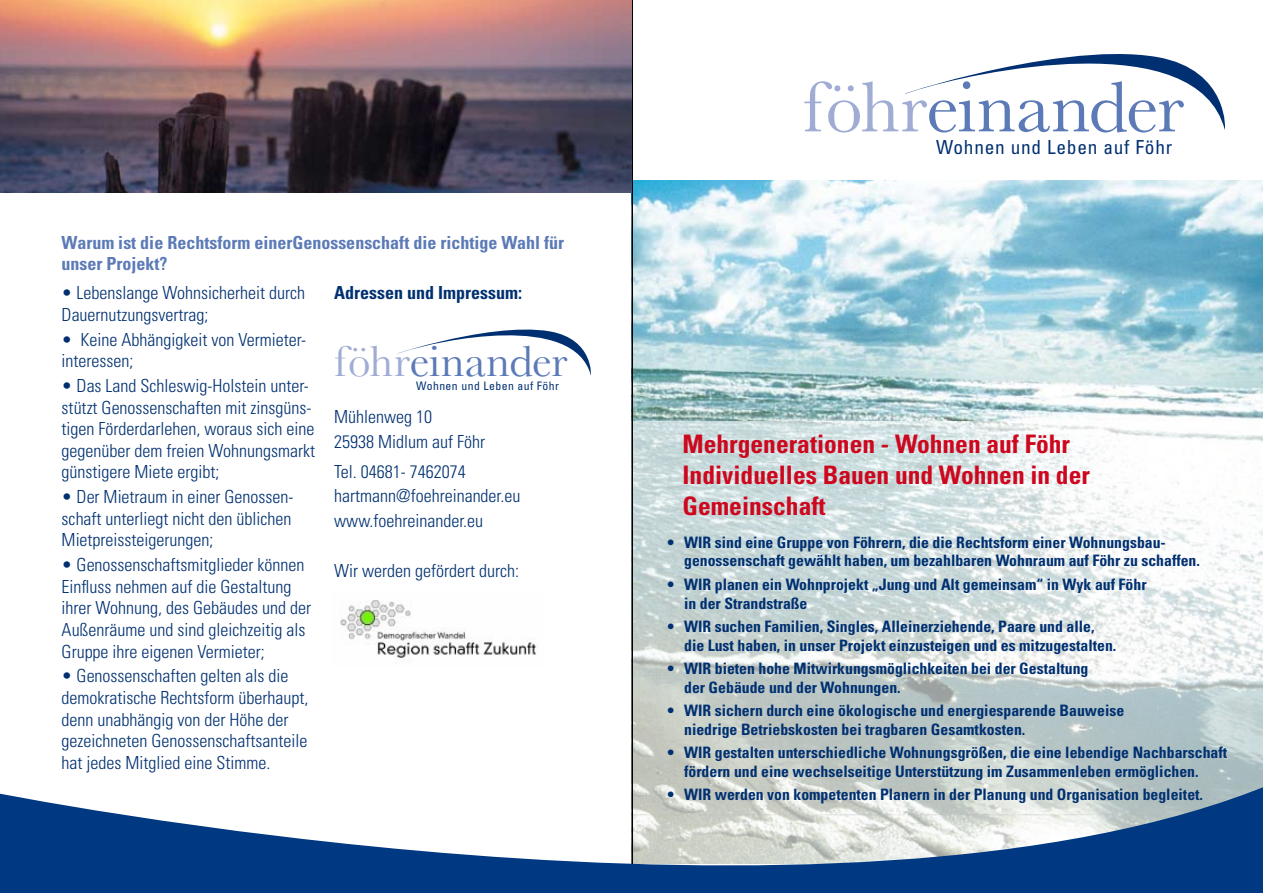
<style>
.page{position:relative;width:1263px;height:893px;background:#fff}
.page>*{position:absolute;margin:0;border:0;box-sizing:border-box;transform-origin:0 0}
.t1{font:74.4px "Baskerville";letter-spacing:-.01em;color:#5b7ab7}
.t2{font:45px "Baskerville";letter-spacing:-.005em;color:#5b7ab7}
.t3{font:700 condensed 25.5px/30.6px "Univers";color:#cd071e}
.t4{font:condensed 19.35px "Univers";letter-spacing:.04em;color:#003071}
.t5{font:300 condensed 18px/21.6px "Univers";color:#003071}
.t6{font:700 condensed 18px/21.6px "Univers";color:#5b7ab7}
.t7{font:700 condensed 18px "Univers";color:#003071}
.t8{font:700 condensed 15.75px/18.9px "Univers";color:#003071}
.t9{font:condensed 11.7px "Univers";letter-spacing:.04em;color:#003071}
.s1{color:#a0acd4}
</style>
<div class="page">
<img style="left:633px;top:421px;width:630px;height:181px">
<img style="left:633px;top:181px;width:630px;height:240px">
<svg style="left:905px;top:54px;width:320px;height:76px"></svg>
<hr style="left:631px;top:0;width:2px;height:893px;background:#000">
<svg style="left:0;top:602px;width:1263px;height:291px"></svg>
<svg style="left:397px;top:329px;width:194px;height:47px"></svg>
<img style="left:332px;top:600px;width:213px;height:67px">
<img style="left:0;top:0;width:631px;height:192px">
<p class="t6" style="left:62px;top:231px;width:504px">Warum ist die Rechtsform einerGenossenschaft die richtige Wahl für unser Projekt?</p>
<p class="t5" style="left:62px;top:282px;width:245px">• Lebenslange Wohnsicherheit durch<br>Dauernutzungsvertrag;</p>
<p class="t5" style="left:62px;top:328px;width:246px">• Keine Abhängigkeit von Vermieter&shy;interessen;</p>
<p class="t5" style="left:62px;top:375px;width:255px">• Das Land Schleswig-Holstein unter&shy;stützt Genossenschaften mit zinsgüns&shy;tigen Förderdarlehen, woraus sich eine gegenüber dem freien Wohnungsmarkt günstigere Miete ergibt;</p>
<p class="t5" style="left:62px;top:486px;width:233px;text-align:justify">• Der Mietraum in einer Genossen&shy;schaft unterliegt nicht den üblichen Mietpreissteigerungen;</p>
<p class="t5" style="left:62px;top:554px;width:251px">• Genossenschaftsmitglieder können Einfluss nehmen auf die Gestaltung ihrer Wohnung, des Gebäudes und der Außenräume und sind gleichzeitig als Gruppe ihre eigenen Vermieter;</p>
<p class="t5" style="left:62px;top:665px;width:248px">• Genossenschaften gelten als die demokratische Rechtsform überhaupt, denn unabhängig von der Höhe der gezeichneten Genossenschaftsanteile hat jedes Mitglied eine Stimme.</p>
<p class="t7" style="left:334px;top:281px;width:189px">Adressen und Impressum:</p>
<h2 class="t2" style="left:334px;top:335px;width:235px"><span class="s1">föhr</span>einander</h2>
<p class="t9" style="left:416px;top:379px;width:144px">Wohnen und Leben auf Föhr</p>
<p class="t5" style="left:334px;top:404px;width:152px;line-height:24.8px">Mühlenweg 10<br>25938 Midlum auf Föhr</p>
<p class="t5" style="left:334px;top:459px;width:188px;line-height:24.8px">Tel. 04681- 7462074 hartmann@foehreinander.eu www.foehreinander.eu</p>
<p class="t5" style="left:334px;top:560px;width:186px">Wir werden gefördert durch:</p>
<h1 class="t1" style="left:803px;top:63px;width:382px"><span class="s1">föhr</span>einander</h1>
<p class="t4" style="left:936px;top:135px;width:238px">Wohnen und Leben auf Föhr</p>
<h3 class="t3" style="left:682px;top:429px;width:409px">Mehrgenerationen - Wohnen auf Föhr<br>Individuelles Bauen und Wohnen in der<br>Gemeinschaft</h3>
<p class="t8" style="left:684px;top:532px;width:517px;text-indent:-17px">• WIR sind eine Gruppe von Föhrern, die die Rechtsform einer Wohnungsbau&shy;genossenschaft gewählt haben, um bezahlbaren Wohnraum auf Föhr zu schaffen.</p>
<p class="t8" style="left:684px;top:574px;width:464px;text-indent:-17px">• WIR planen ein Wohnprojekt „Jung und Alt gemeinsam“ in Wyk auf Föhr in der Strandstraße</p>
<p class="t8" style="left:684px;top:616px;width:434px;text-indent:-17px">• WIR suchen Familien, Singles, Alleinerziehende, Paare und alle, die Lust haben, in unser Projekt einzusteigen und es mitzugestalten.</p>
<p class="t8" style="left:684px;top:658px;width:406px;text-indent:-17px">• WIR bieten hohe Mitwirkungsmöglichkeiten bei der Gestaltung der Gebäude und der Wohnungen.</p>
<p class="t8" style="left:684px;top:700px;width:442px;text-indent:-17px">• WIR sichern durch eine ökologische und energiesparende Bauweise niedrige Betriebskosten bei tragbaren Gesamtkosten.</p>
<p class="t8" style="left:684px;top:742px;width:544px;text-indent:-17px">• WIR gestalten unterschiedliche Wohnungsgrößen, die eine lebendige Nachbarschaft fördern und eine wechselseitige Unterstützung im Zusammenleben ermöglichen.</p>
<p class="t8" style="left:668px;top:785px;width:537px">• WIR werden von kompetenten Planern in der Planung und Organisation begleitet.</p>
</div>
